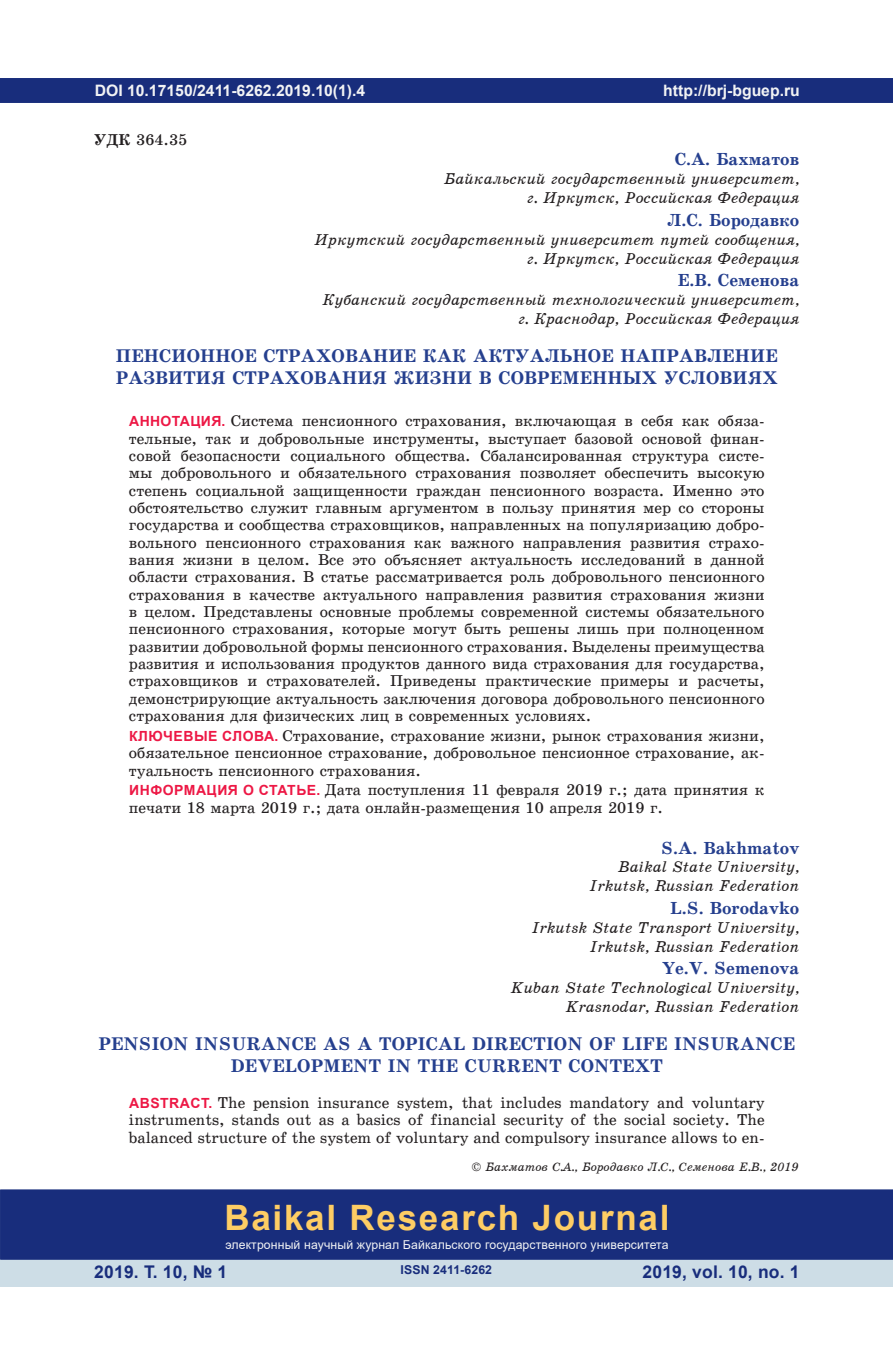
<style>
.page{position:relative;width:893px;height:1360px;background:#fff}
.page>*{position:absolute;margin:0;border:0;box-sizing:border-box;transform-origin:0 0}
.t1{font:700 35px "Arial";letter-spacing:.05em;color:#fecd64}
.t2{font:18.38px/22.2px "School Book C Bold";letter-spacing:.01em;color:#253f8e}
.t3{font:17.5px "School Book C Bold";color:#253f8e}
.t4{font:700 17.5px "Arial";letter-spacing:.01em;color:#182d7c}
.t5{font:15.75px/17.3px "School Book C";color:#231f20;text-align:justify}
.t6{font:15.75px/18.9px "School Book C Italic";color:#231f20;text-align:right}
.t7{font:700 15.75px "Arial";color:#f2f3f4}
.t8{font:12.25px "Arial";letter-spacing:.01em;color:#f2f3f4}
.t9{font:12.25px "School Book C Italic";color:#231f20}
.t10{font:700 12.25px "Arial";letter-spacing:.01em;color:#182d7c}
.s1{font-family:"School Book C Bold"}
.s2{font-family:"Arial";font-weight:700;font-size:14px;color:#ed1845}
</style>
<div class="page">
<div style="left:0;top:78px;width:893px;height:25px;background:#182d7c"></div>
<div style="left:0;top:1258px;width:893px;height:28px;background:#cddde6"></div>
<div style="left:0;top:1189px;width:893px;height:70px;background:#182d7c;border:2px solid #182d7c"></div>
<p class="t7" style="left:95px;top:79px;width:272px">DOI 10.17150/2411-6262.2019.10(1).4</p>
<p class="t7" style="left:357px;top:79px;width:10px">1</p>
<p class="t5" style="left:94px;top:131px;width:95px"><span class="s1">УДК</span> 364.35</p>
<p class="t7" style="left:663px;top:79px;width:138px">http://brj-bguep.ru</p>
<p class="t3" style="left:675px;top:150px;width:126px">С.А. Бахматов</p>
<p class="t6" style="left:444px;top:169px;width:357px">Байкальский государственный университет, г. Иркутск, Российская Федерация</p>
<p class="t3" style="left:667px;top:210px;width:134px">Л.С. Бородавко</p>
<p class="t6" style="left:314px;top:230px;width:486px">Иркутский государственный университет путей сообщения, г. Иркутск, Российская Федерация</p>
<p class="t3" style="left:678px;top:271px;width:123px">Е.В. Семенова</p>
<p class="t6" style="left:323px;top:290px;width:478px">Кубанский государственный технологический университет, г. Краснодар, Российская Федерация</p>
<p class="t2" style="left:116px;top:345px;width:664px">ПЕНСИОННОЕ СТРАХОВАНИЕ КАК АКТУАЛЬНОЕ НАПРАВЛЕНИЕ<br>РАЗВИТИЯ СТРАХОВАНИЯ ЖИЗНИ В СОВРЕМЕННЫХ УСЛОВИЯХ</p>
<p class="t5" style="left:129px;top:412px;width:637px"><span class="s2">АННОТАЦИЯ.</span> Система пенсионного страхования, включающая в себя как обяза&shy;тельные, так и добровольные инструменты, выступает базовой основой финан&shy;совой безопасности социального общества. Сбалансированная структура систе&shy;мы добровольного и обязательного страхования позволяет обеспечить высокую степень социальной защищенности граждан пенсионного возраста. Именно это обстоятельство служит главным аргументом в пользу принятия мер со стороны государства и сообщества страховщиков, направленных на популяризацию добро&shy;вольного пенсионного страхования как важного направления развития страхо&shy;вания жизни в целом. Все это объясняет актуальность исследований в данной области страхования. В статье рассматривается роль добровольного пенсионного страхования в качестве актуального направления развития страхования жизни в целом. Представлены основные проблемы современной системы обязательного пенсионного страхования, которые могут быть решены лишь при полноценном развитии добровольной формы пенсионного страхования. Выделены преимущества развития и использования продуктов данного вида страхования для государства, страховщиков и страхователей. Приведены практические примеры и расчеты, демонстрирующие актуальность заключения договора добровольного пенсионного страхования для физических лиц в современных условиях.</p>
<p class="t5" style="left:129px;top:727px;width:637px"><span class="s2">КЛЮЧЕВЫЕ СЛОВА.</span> Страхование, страхование жизни, рынок страхования жизни, обязательное пенсионное страхование, добровольное пенсионное страхование, ак&shy;туальность пенсионного страхования.</p>
<p class="t5" style="left:129px;top:781px;width:637px"><span class="s2">ИНФОРМАЦИЯ О СТАТЬЕ.</span> Дата поступления 11 февраля 2019 г.; дата принятия к печати 18 марта 2019 г.; дата онлайн-размещения 10 апреля 2019 г.</p>
<p class="t3" style="left:661px;top:838px;width:140px">S.A. Bakhmatov</p>
<p class="t6" style="left:590px;top:857px;width:211px">Baikal State University,<br>Irkutsk, Russian Federation</p>
<p class="t3" style="left:670px;top:898px;width:131px">L.S. Borodavko</p>
<p class="t6" style="left:532px;top:918px;width:269px">Irkutsk State Transport University,<br>Irkutsk, Russian Federation</p>
<p class="t3" style="left:663px;top:959px;width:138px">Ye.V. Semenova</p>
<p class="t6" style="left:511px;top:978px;width:290px">Kuban State Technological University,<br>Krasnodar, Russian Federation</p>
<p class="t2" style="left:98px;top:1033px;width:698px;text-align:center">PENSION INSURANCE AS A TOPICAL DIRECTION OF LIFE INSURANCE<br>DEVELOPMENT IN THE CURRENT CONTEXT</p>
<p class="t5" style="left:129px;top:1094px;width:637px"><span class="s2">ABSTRACT.</span> The pension insurance system, that includes mandatory and voluntary instruments, stands out as a basics of financial security of the social society. The balanced structure of the system of voluntary and compulsory insurance allows to en-</p>
<p class="t9" style="left:472px;top:1160px;width:328px">© Бахматов С.А., Бородавко Л.С., Семенова Е.В., 2019</p>
<h1 class="t1" style="left:224px;top:1192px;width:447px">Baikal Research Journal</h1>
<p class="t8" style="left:225px;top:1236px;width:445px">электронный научный журнал Байкальского государственного университета</p>
<p class="t4" style="left:94px;top:1259px;width:135px">2019. Т. 10, № 1</p>
<p class="t10" style="left:401px;top:1261px;width:93px">ISSN 2411-6262</p>
<p class="t4" style="left:643px;top:1259px;width:159px">2019, vol. 10, no. 1</p>
</div>
